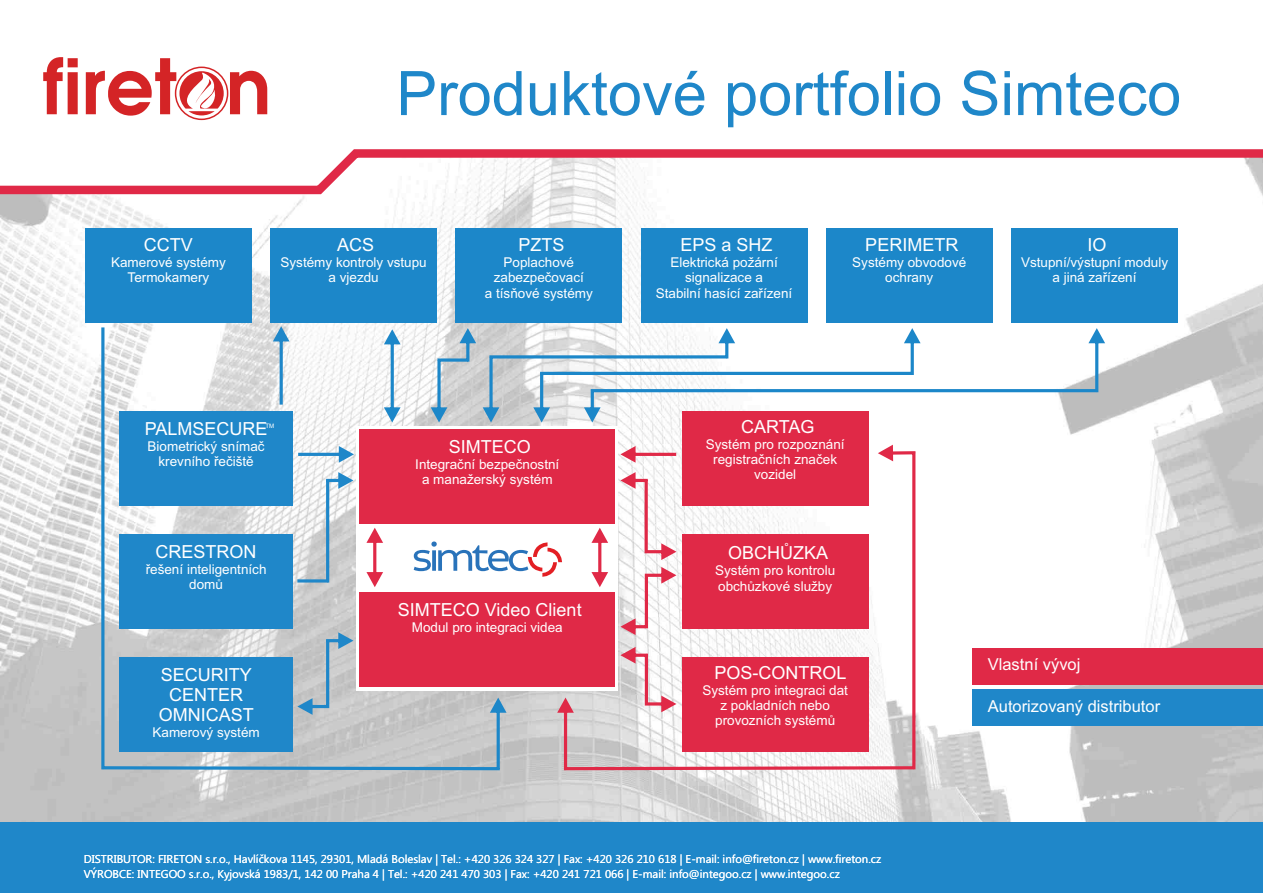
<style>
.page{position:relative;width:1263px;height:893px;background:#fff}
.page>*{position:absolute;margin:0;border:0;box-sizing:border-box;transform-origin:0 0}
.t1{font:61.35px "Arial";color:#1f87c9}
.t2{font:18px/20.1px "Arial";color:#fff;text-align:center}
.t3{font:16.5px "Arial";color:#fff}
.t4{font:13.5px/15.1px "Arial";color:#fff;text-align:center}
.t5{font:11.4px/15.1px "Ebrima";color:#fff}
.t6{font:6.15px "Arial";color:#fff}
</style>
<div class="page">
<img style="left:0;top:198px;width:1263px;height:624px">
<div style="left:0;top:822px;width:1263px;height:71px;background:#1f87c9"></div>
<svg style="left:0;top:149px;width:1263px;height:49px"></svg>
<div style="left:356px;top:426px;width:262px;height:264px;background:#fff"></div>
<svg style="left:557px;top:445px;width:358px;height:325px"></svg>
<svg style="left:101px;top:327px;width:405px;height:443px"></svg>
<div style="left:85px;top:229px;width:167px;height:94px;background:#1c87c9"></div>
<div style="left:270px;top:229px;width:167px;height:94px;background:#1c87c9"></div>
<div style="left:455px;top:229px;width:167px;height:94px;background:#1c87c9"></div>
<div style="left:641px;top:229px;width:166px;height:94px;background:#1c87c9"></div>
<div style="left:826px;top:229px;width:167px;height:94px;background:#1c87c9"></div>
<div style="left:1011px;top:229px;width:167px;height:94px;background:#1c87c9"></div>
<div style="left:360px;top:430px;width:255px;height:94px;background:#e02947"></div>
<div style="left:360px;top:593px;width:255px;height:94px;background:#e02947"></div>
<div style="left:682px;top:412px;width:186px;height:94px;background:#e02947"></div>
<div style="left:682px;top:657px;width:186px;height:94px;background:#e02947"></div>
<div style="left:119px;top:657px;width:174px;height:94px;background:#1f87c9"></div>
<div style="left:119px;top:412px;width:174px;height:94px;background:#1f87c9"></div>
<div style="left:682px;top:534px;width:186px;height:94px;background:#e02947"></div>
<div style="left:119px;top:534px;width:174px;height:94px;background:#1f87c9"></div>
<svg style="left:273px;top:326px;width:16px;height:79px"></svg>
<svg style="left:431px;top:328px;width:45px;height:94px;background:#beccd5"></svg>
<svg style="left:920px;top:328px;width:185px;height:94px"></svg>
<svg style="left:483px;top:328px;width:437px;height:94px"></svg>
<svg style="left:384px;top:329px;width:17px;height:93px"></svg>
<svg style="left:298px;top:446px;width:56px;height:17px"></svg>
<svg style="left:297px;top:472px;width:56px;height:111px"></svg>
<svg style="left:297px;top:632px;width:56px;height:83px;background:#b3bfc7"></svg>
<svg style="left:620px;top:446px;width:56px;height:17px"></svg>
<svg style="left:620px;top:472px;width:56px;height:88px"></svg>
<svg style="left:620px;top:567px;width:56px;height:68px"></svg>
<svg style="left:620px;top:647px;width:56px;height:65px"></svg>
<svg style="left:366px;top:528px;width:17px;height:59px"></svg>
<svg style="left:591px;top:528px;width:17px;height:59px"></svg>
<svg style="left:414px;top:541px;width:148px;height:36px"></svg>
<svg style="left:43px;top:57px;width:224px;height:59px"></svg>
<div style="left:972px;top:648px;width:291px;height:36px;background:#e02947"></div>
<div style="left:972px;top:689px;width:291px;height:36px;background:#1f87c9"></div>
<h2 class="t2" style="left:144px;top:237px;width:50px">CCTV</h2>
<p class="t4" style="left:111px;top:256px;width:116px">Kamerové systémy<br>Termokamery</p>
<h1 class="t1" style="left:396px;top:70px;width:786px">Produktové portfolio Simteco</h1>
<h2 class="t2" style="left:337px;top:237px;width:39px">ACS</h2>
<p class="t4" style="left:280px;top:256px;width:148px">Systémy kontroly vstupu a vjezdu</p>
<h2 class="t2" style="left:518px;top:237px;width:48px">PZTS</h2>
<p class="t4" style="left:485px;top:256px;width:110px">Poplachové zabezpečovací<br>a tísňové systémy</p>
<h2 class="t2" style="left:681px;top:237px;width:94px">EPS a SHZ</h2>
<p class="t4" style="left:656px;top:256px;width:138px">Elektrická požární signalizace a<br>Stabilní hasící zařízení</p>
<h2 class="t2" style="left:865px;top:237px;width:95px">PERIMETR</h2>
<p class="t4" style="left:852px;top:256px;width:116px">Systémy obvodové ochrany</p>
<h2 class="t2" style="left:1087px;top:237px;width:21px">IO</h2>
<p class="t4" style="left:1021px;top:256px;width:149px">Vstupní/výstupní moduly a jiná zařízení</p>
<h2 class="t2" style="left:145px;top:421px;width:124px">PALMSECURE</h2>
<p class="t4" style="left:148px;top:440px;width:119px">Biometrický snímač krevního řečiště</p>
<p class="t6" style="left:265px;top:423px;width:10px">TM</p>
<h2 class="t2" style="left:156px;top:543px;width:102px">CRESTRON</h2>
<p class="t4" style="left:146px;top:563px;width:122px">řešení inteligentních domů</p>
<h2 class="t2" style="left:159px;top:666px;width:97px">SECURITY<br>CENTER<br>OMNICAST</h2>
<p class="t4" style="left:152px;top:726px;width:109px">Kamerový systém</p>
<h2 class="t2" style="left:449px;top:439px;width:84px">SIMTECO</h2>
<p class="t4" style="left:415px;top:458px;width:146px">Integrační bezpečnostní a manažerský systém</p>
<h2 class="t2" style="left:398px;top:601px;width:185px">SIMTECO Video Client</h2>
<p class="t4" style="left:412px;top:621px;width:152px">Modul pro integraci videa</p>
<h2 class="t2" style="left:741px;top:418px;width:75px">CARTAG</h2>
<p class="t4" style="left:706px;top:438px;width:140px">Systém pro rozpoznání registračních značek vozidel</p>
<h2 class="t2" style="left:728px;top:545px;width:102px">OBCHŮZKA</h2>
<p class="t4" style="left:715px;top:564px;width:122px;text-align:left">Systém pro kontrolu obchůzkové služby</p>
<h2 class="t2" style="left:714px;top:664px;width:134px">POS-CONTROL</h2>
<p class="t4" style="left:702px;top:684px;width:147px">Systém pro integraci dat z pokladních nebo provozních systémů</p>
<p class="t5" style="left:84px;top:852px;width:799px">DISTRIBUTOR: FIRETON s.r.o., Havlíčkova 1145, 29301, Mladá Boleslav | Tel.: +420 326 324 327 | Fax: +420 326 210 618 | E-mail: info@fireton.cz | www.fireton.cz<br>VÝROBCE: INTEGOO s.r.o., Kyjovská 1983/1, 142 00 Praha 4 | Tel.: +420 241 470 303 | Fax: +420 241 721 066 | E-mail: info@integoo.cz | www.integoo.cz</p>
<p class="t3" style="left:988px;top:658px;width:94px">Vlastní vývoj</p>
<p class="t3" style="left:988px;top:699px;width:174px">Autorizovaný distributor</p>
</div>
